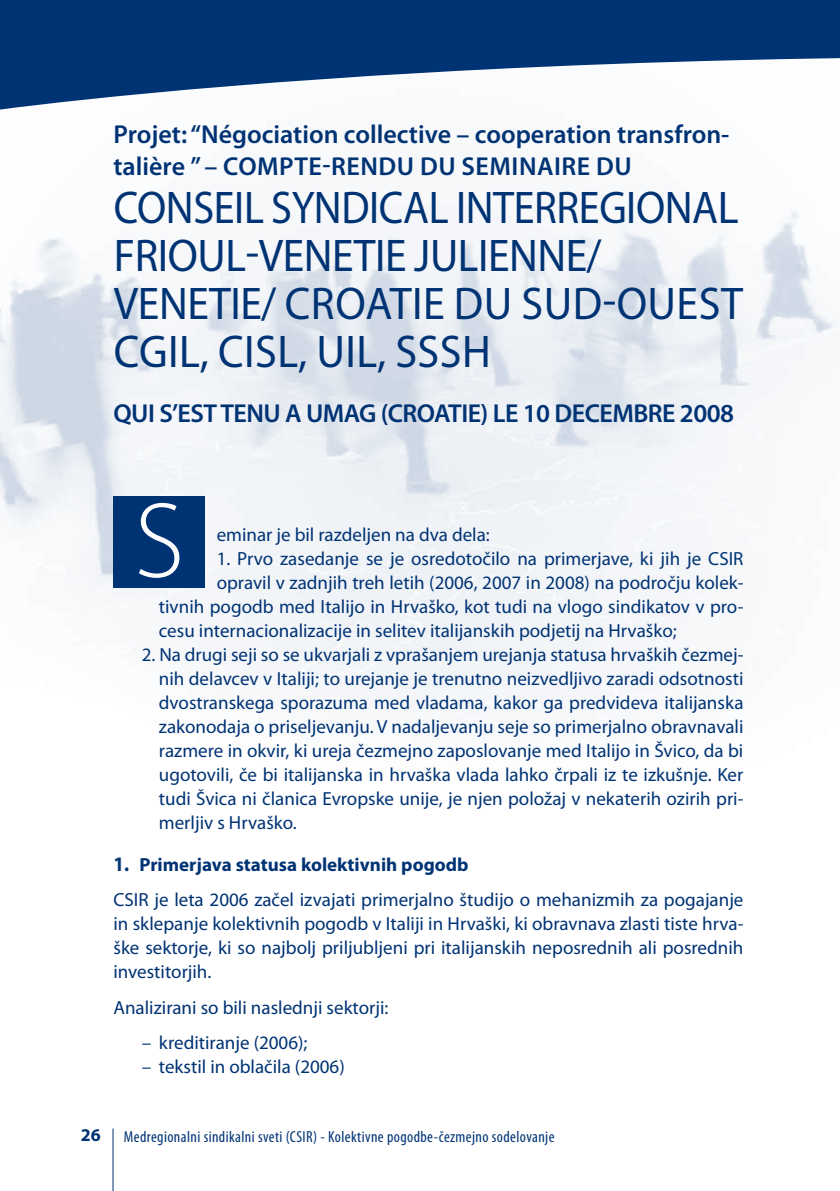
<style>
.page{position:relative;width:840px;height:1191px;background:#fff}
.page>*{position:absolute;margin:0;border:0;box-sizing:border-box;transform-origin:0 0}
.t1{font:300 108px "Myriad Pro";color:#fff}
.t2{font:46px/48px "Myriad Pro";letter-spacing:-.01em;color:#003374;scale:.92 1}
.t3{font:600 26px/32px "Myriad Pro";letter-spacing:-.005em;color:#003374}
.t4{font:19px/24px "Myriad Pro";color:#003374;text-align:justify}
.t5{font:700 18px "Myriad Pro";color:#003374}
.t6{font:condensed 16px "Myriad Pro";letter-spacing:.025em;color:#003374}
.s1{font-weight:700;font-size:20.6px}
.s2{font-weight:700}
</style>
<div class="page">
<hr style="left:112px;top:1128px;width:1px;height:63px;background:#003374">
<img style="left:0;top:204px;width:837px;height:524px">
<div style="left:113px;top:496px;width:92px;height:91px;background:#003374"></div>
<svg style="left:0;top:0;width:839px;height:110px;fill:#003374"></svg>
<h3 class="t3" style="left:113px;top:117px;width:617px">Projet: “Négociation collective – cooperation transfron&shy;talière ” – compte</h3>
<h3 class="t3" style="left:322px;top:149px;width:26px">-rendu</h3>
<h3 class="t3" style="left:420px;top:149px;width:57px">du seminaire</h3>
<h3 class="t3" style="left:596px;top:149px;width:17px">du</h3>
<h2 class="t2" style="left:114px;top:183px;width:685px">CONSEIL SYNDICAL INTERREGIONAL<br>FRIOUL-VENETIE JULIENNE/<br>VENETIE/ CROATIE DU SUD-OUEST<br>CGIL, CISL, UIL, SSSH</h2>
<h3 class="t3" style="left:113px;top:396px;width:621px">QUI S’EST TENU A UMAG (CROATIE) LE 10 DECEMBRE 2008</h3>
<h1 class="t1" style="left:134px;top:481px;width:42px">S</h1>
<p class="t4" style="left:216px;top:522px;width:274px">eminar je bil razdeljen na dva dela:</p>
<p class="t4" style="left:216px;top:546px;width:528px">1. Prvo zasedanje se je osredotočilo na primerjave, ki jih je CSIR</p>
<p class="t4" style="left:216px;top:570px;width:528px">opravil v zadnjih treh letih (2006, 2007 in 2008) na področju kolek-</p>
<p class="t4" style="left:159px;top:594px;width:585px">tivnih pogodb med Italijo in Hrvaško, kot tudi na vlogo sindikatov v pro-</p>
<p class="t4" style="left:159px;top:618px;width:519px">cesu internacionalizacije in selitev italijanskih podjetij na Hrvaško;</p>
<p class="t4" style="left:159px;top:642px;width:586px;text-indent:-17px">2. Na drugi seji so se ukvarjali z vprašanjem urejanja statusa hrvaških čezmej&shy;nih delavcev v Italiji; to urejanje je trenutno neizvedljivo zaradi odsotnosti dvostranskega sporazuma med vladama, kakor ga predvideva italijanska zakonodaja o priseljevanju. V nadaljevanju seje so primerjalno obravnavali razmere in okvir, ki ureja čezmejno zaposlovanje med Italijo in Švico, da bi ugotovili, če bi italijanska in hrvaška vlada lahko črpali iz te izkušnje. Ker tudi Švica ni članica Evropske unije, je njen položaj v nekaterih ozirih pri&shy;merljiv s Hrvaško.</p>
<p class="t4" style="left:113px;top:846px;width:631px;line-height:35.4px"><span class="s1">1.</span> <span class="s2">Primerjava statusa kolektivnih pogodb<br></span>CSIR je leta 2006 začel izvajati primerjalno študijo o mehanizmih za pogajanje</p>
<p class="t4" style="left:113px;top:911px;width:631px">in sklepanje kolektivnih pogodb v Italiji in Hrvaški, ki obravnava zlasti tiste hrva&shy;ške sektorje, ki so najbolj priljubljeni pri italijanskih neposrednih ali posrednih investitorjih.</p>
<p class="t4" style="left:113px;top:995px;width:276px">Analizirani so bili naslednji sektorji:</p>
<p class="t4" style="left:142px;top:1030px;width:167px">– kreditiranje (2006);</p>
<p class="t4" style="left:142px;top:1054px;width:204px">– tekstil in oblačila (2006)</p>
<p class="t5" style="left:81px;top:1123px;width:21px">26</p>
<p class="t6" style="left:124px;top:1126px;width:432px">Medregionalni sindikalni sveti (CSIR) - Kolektivne pogodbe-čezmejno sodelovanje</p>
</div>
